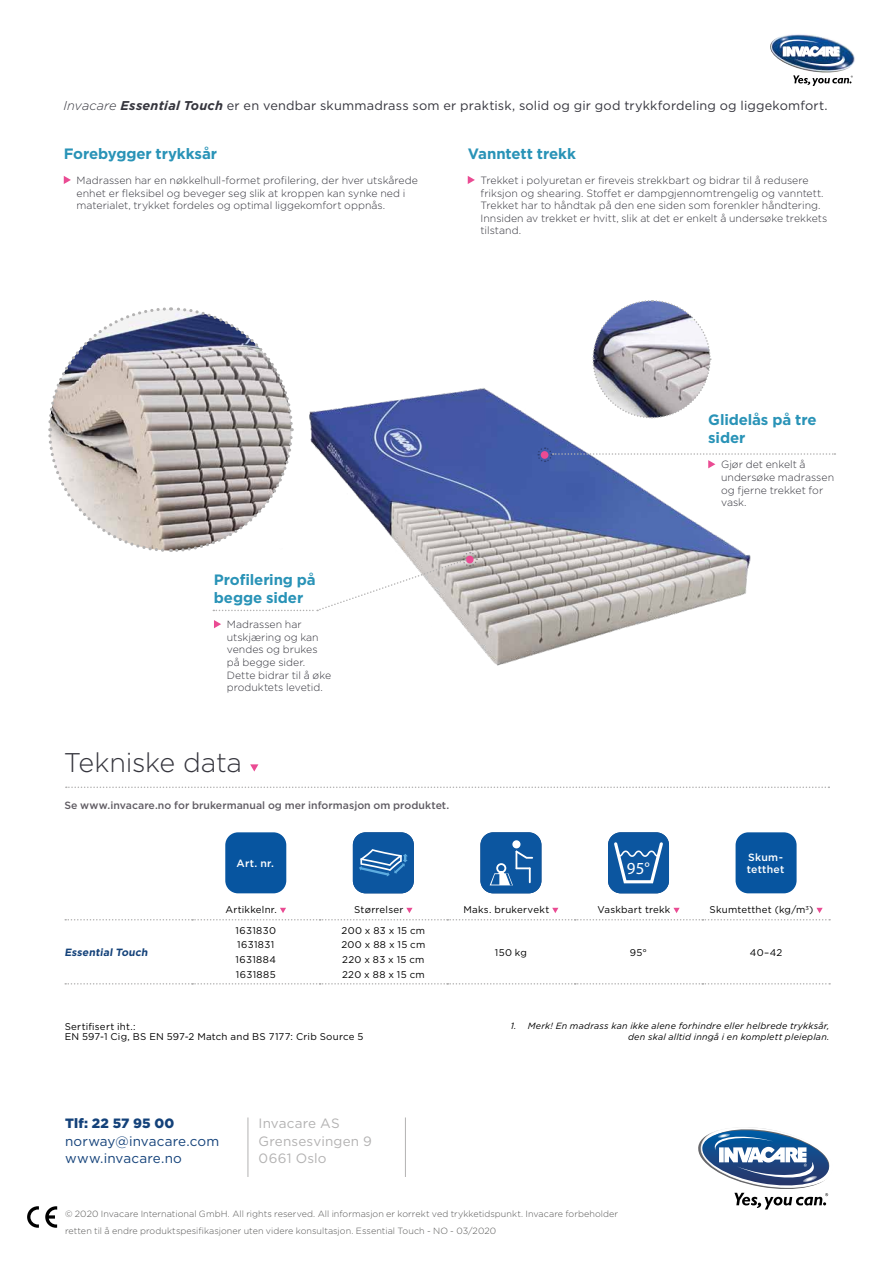
<style>
.page{position:relative;width:893px;height:1263px;background:#fff}
.page>*{position:absolute;margin:0;border:0;box-sizing:border-box;transform-origin:0 0}
.t1{font:300 27px "Gotham";letter-spacing:-.01em;color:#35353d}
.t2{font:16.95px "Myriad Pro";color:#fff}
.t3{font:700 15px/18px "Gotham";letter-spacing:-.01em;color:#2993b7}
.t4{font:13.5px/17.2px "Gotham";letter-spacing:.015em;color:#14427a}
.t5{font:13.5px/17.2px "Gotham";letter-spacing:.01em;color:#b3b2b2}
.t6{font:900 13.5px "Gotham";letter-spacing:.015em;color:#14427a}
.t7{font:12.75px "Gotham";letter-spacing:.015em;color:#35353d}
.t8{font:300 10.5px/12.6px "Gotham";color:#35353d}
.t9{font:500 10.5px "Gotham";letter-spacing:.005em;color:#605c63}
.t10{font:500 10.5px/12px "Gotham";letter-spacing:.025em;color:#fff}
.t11{font:700 10.5px "Gotham";color:#14427a}
.t12{font:9.75px/14.7px "Gotham";letter-spacing:.025em;color:#000}
.t13{font:300 9px/17.2px "Gotham";letter-spacing:.005em;color:#575756}
.t14{font:italic 9px/10.5px "Gotham";letter-spacing:.025em;color:#000;text-align:right}
.s1{font-weight:300;font-style:italic}
.s2{font-weight:700;font-style:italic}
</style>
<div class="page">
<svg style="left:45px;top:1206px;width:12px;height:22px"></svg>
<svg style="left:27px;top:1206px;width:12px;height:22px"></svg>
<img style="left:317px;top:358px;width:434px;height:308px">
<svg style="left:592px;top:300px;width:119px;height:119px"></svg>
<svg style="left:66px;top:786px;width:763px;height:2px"></svg>
<svg style="left:250px;top:764px;width:8px;height:7px"></svg>
<svg style="left:65px;top:919px;width:765px;height:1px"></svg>
<svg style="left:65px;top:983px;width:765px;height:1px"></svg>
<div style="left:225px;top:832px;width:61px;height:61px;background:#0755a0;border-radius:13px"></div>
<svg style="left:353px;top:832px;width:61px;height:61px;background:#2669ab"></svg>
<svg style="left:480px;top:832px;width:61px;height:61px;background:#2c6cac"></svg>
<svg style="left:608px;top:832px;width:61px;height:61px;background:#2f6ead"></svg>
<div style="left:736px;top:832px;width:61px;height:61px;background:#0755a0;border-radius:13px"></div>
<svg style="left:280px;top:908px;width:6px;height:5px"></svg>
<svg style="left:406px;top:908px;width:6px;height:5px"></svg>
<svg style="left:552px;top:908px;width:6px;height:5px"></svg>
<svg style="left:673px;top:908px;width:7px;height:5px"></svg>
<svg style="left:816px;top:908px;width:7px;height:5px"></svg>
<svg style="left:468px;top:176px;width:7px;height:8px"></svg>
<svg style="left:64px;top:176px;width:7px;height:8px"></svg>
<img style="left:770px;top:34px;width:85px;height:39px">
<svg style="left:781px;top:38px;width:63px;height:30px"></svg>
<svg style="left:793px;top:75px;width:60px;height:11px"></svg>
<hr style="left:248px;top:1117px;width:1px;height:60px;background:#b3b2b2">
<hr style="left:405px;top:1117px;width:1px;height:60px;background:#b3b2b2">
<svg style="left:698px;top:1127px;width:132px;height:82px"></svg>
<svg style="left:214px;top:620px;width:7px;height:8px"></svg>
<svg style="left:48px;top:307px;width:430px;height:304px"></svg>
<svg style="left:536px;top:447px;width:299px;height:21px"></svg>
<p class="t7" style="left:64px;top:97px;width:766px"><span class="s1">Invacare</span> <span class="s2">Essential Touch</span> er en vendbar skummadrass som er praktisk, solid og gir god trykkfordeling og liggekomfort.</p>
<h3 class="t3" style="left:64px;top:144px;width:155px">Forebygger trykksår</h3>
<p class="t8" style="left:77px;top:174px;width:343px">Madrassen har en nøkkelhull-formet profilering, der hver utskårede enhet er fleksibel og beveger seg slik at kroppen kan synke ned i materialet, trykket fordeles og optimal liggekomfort oppnås.</p>
<h3 class="t3" style="left:468px;top:144px;width:110px">Vanntett trekk</h3>
<p class="t8" style="left:481px;top:174px;width:348px">Trekket i polyuretan er fireveis strekkbart og bidrar til å redusere friksjon og shearing. Stoffet er dampgjennomtrengelig og vanntett.<br>Trekket har to håndtak på den ene siden som forenkler håndtering.<br>Innsiden av trekket er hvitt, slik at det er enkelt å undersøke trekkets tilstand.</p>
<h3 class="t3" style="left:214px;top:570px;width:103px">Profilering på begge sider</h3>
<p class="t8" style="left:227px;top:618px;width:106px">Madrassen har utskjæring og kan vendes og brukes på begge sider.<br>Dette bidrar til å øke produktets levetid.</p>
<h1 class="t1" style="left:64px;top:745px;width:180px">Tekniske data</h1>
<p class="t9" style="left:64px;top:799px;width:386px">Se www.invacare.no for brukermanual og mer informasjon om produktet.</p>
<h3 class="t3" style="left:708px;top:411px;width:110px">Glidelås på tre sider</h3>
<p class="t8" style="left:721px;top:458px;width:115px">Gjør det enkelt å undersøke madrassen og fjerne trekket for vask.</p>
<p class="t11" style="left:64px;top:945px;width:87px">Essential Touch</p>
<p class="t10" style="left:236px;top:857px;width:39px">Art. nr.</p>
<h2 class="t2" style="left:627px;top:858px;width:24px">95°</h2>
<p class="t10" style="left:747px;top:851px;width:39px">Skum&shy;tetthet</p>
<p class="t12" style="left:225px;top:902px;width:53px">Artikkelnr.</p>
<p class="t12" style="left:354px;top:902px;width:51px">Størrelser</p>
<p class="t12" style="left:463px;top:902px;width:87px">Maks. brukervekt</p>
<p class="t12" style="left:597px;top:902px;width:75px">Vaskbart trekk</p>
<p class="t12" style="left:709px;top:902px;width:106px">Skumtetthet (kg/m<sup>3</sup>)</p>
<p class="t12" style="left:236px;top:922px;width:42px">1631830<br>1631831<br>1631884<br>1631885</p>
<p class="t12" style="left:341px;top:922px;width:85px;text-align:justify">200 x 83 x 15 cm 200 x 88 x 15 cm 220 x 83 x 15 cm 220 x 88 x 15 cm</p>
<p class="t12" style="left:495px;top:945px;width:33px">150 kg</p>
<p class="t12" style="left:630px;top:945px;width:19px">95°</p>
<p class="t12" style="left:750px;top:945px;width:34px">40–42</p>
<p class="t12" style="left:65px;top:1021px;width:300px;line-height:10.5px">Sertifisert iht.:<br>EN 597-1 Cig, BS EN 597-2 Match and BS 7177: Crib Source 5</p>
<p class="t6" style="left:65px;top:1114px;width:111px">Tlf: 22 57 95 00</p>
<p class="t4" style="left:65px;top:1132px;width:156px">norway@invacare.com www.invacare.no</p>
<p class="t5" style="left:259px;top:1115px;width:115px">Invacare AS<br>Grensesvingen 9<br>0661 Oslo</p>
<p class="t14" style="left:511px;top:1021px;width:320px">1. Merk! En madrass kan ikke alene forhindre eller helbrede trykksår, den skal alltid inngå i en komplett pleieplan.</p>
<p class="t13" style="left:65px;top:1205px;width:555px">© 2020 Invacare International GmbH. All rights reserved. All informasjon er korrekt ved trykketidspunkt. Invacare forbeholder retten til å endre produktspesifikasjoner uten videre konsultasjon. Essential Touch - NO - 03/2020</p>
</div>
